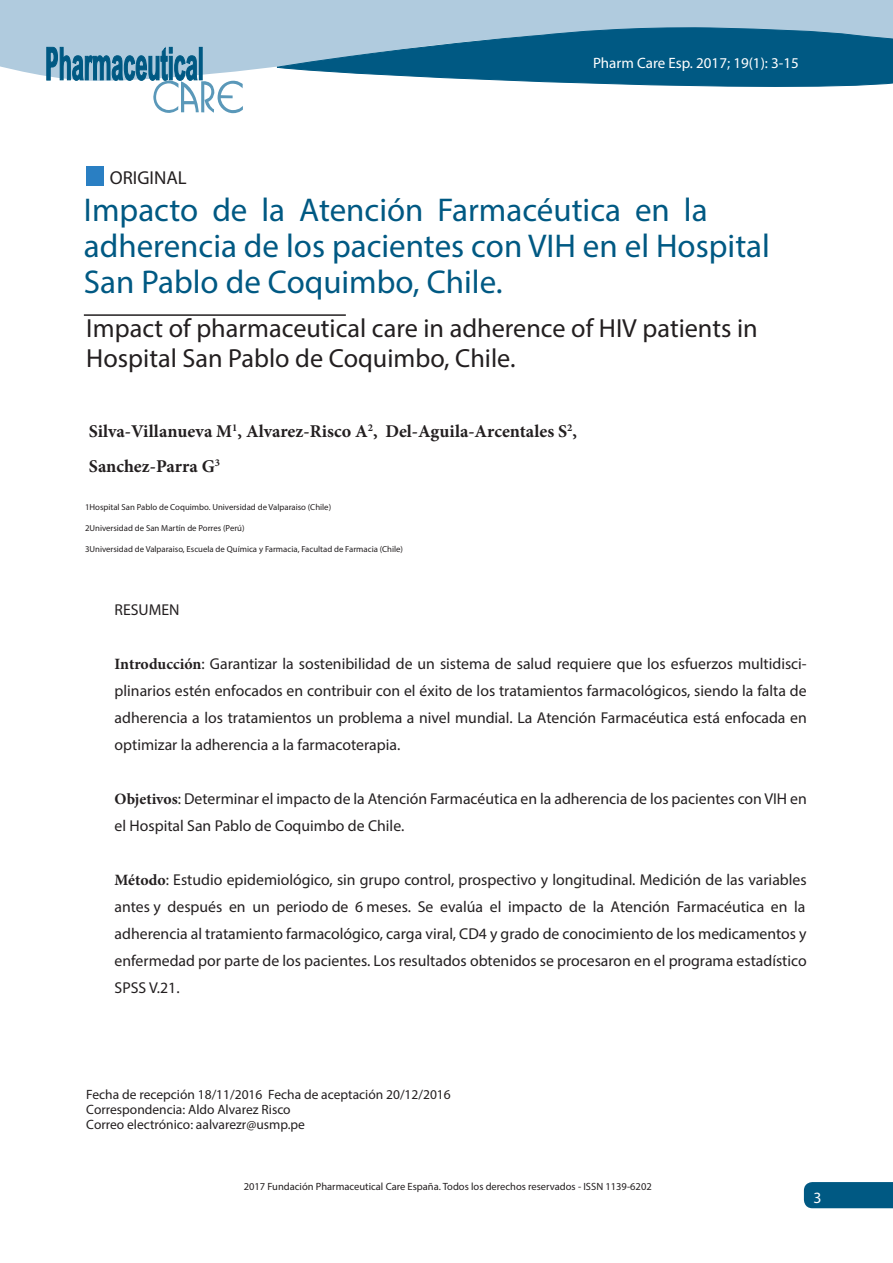
<style>
.page{position:relative;width:893px;height:1263px;background:#fff}
.page>*{position:absolute;margin:0;border:0;box-sizing:border-box;transform-origin:0 0}
.t1{font:33px/36px "Myriad Pro";color:#005983}
.t2{font:26.25px/30px "Myriad Pro";color:#231f20}
.t3{font:18.75px "Myriad Pro";color:#231f20}
.t4{font:700 18px/34.5px "Minion Pro";color:#231f20}
.t5{font:15.75px/27px "Myriad Pro";color:#231f20;text-align:justify}
.Numeracion_pagina{font:15.75px "Myriad Pro";color:#fff}
.t6{font:15px "Myriad Pro";color:#fff}
.t7{font:13.5px/15px "Myriad Pro";color:#231f20}
.t8{font:10.5px "Myriad Pro";color:#231f20}
.t9{font:8.7px "Myriad Pro";color:#231f20}
.s1{font-family:"Minion Pro";font-weight:700}
</style>
<div class="page">
<div style="left:804px;top:1182px;width:89px;height:26px;background:#005983"></div>
<hr style="left:84px;top:314px;width:262px;height:2px;background:#231f20">
<div style="left:0;top:0;width:893px;height:76px;background:#b0cbde"></div>
<svg style="left:276px;top:26px;width:617px;height:61px;background:#3b7fa1"></svg>
<svg style="left:46px;top:47px;width:197px;height:66px"></svg>
<div style="left:86px;top:167px;width:18px;height:19px;background:#2a7fc3"></div>
<p class="t3" style="left:110px;top:166px;width:78px">ORIGINAL</p>
<p class="t6" style="left:593px;top:54px;width:207px">Pharm Care Esp. 2017; 19(1): 3-15</p>
<h1 class="t1" style="left:84px;top:191px;width:688px">Impacto de la Atención Farmacéutica en la adherencia de los pacientes con VIH en el Hospital<br>San Pablo de Coquimbo, Chile.</h1>
<h2 class="t2" style="left:86px;top:312px;width:673px">Impact of pharmaceutical care in adherence of HIV patients in<br>Hospital San Pablo de Coquimbo, Chile.</h2>
<p class="t4" style="left:89px;top:414px;width:490px">Silva-Villanueva M<sup>1</sup>, Alvarez-Risco A<sup>2</sup>, Del-Aguila-Arcentales S<sup>2</sup>,<br>Sanchez-Parra G<sup>3</sup></p>
<p class="t9" style="left:85px;top:501px;width:248px">1Hospital San Pablo de Coquimbo. Universidad de Valparaiso (Chile)</p>
<p class="t9" style="left:85px;top:522px;width:161px">2Universidad de San Martín de Porres (Perú)</p>
<p class="t9" style="left:85px;top:543px;width:320px">3Universidad de Valparaiso, Escuela de Química y Farmacia, Facultad de Farmacia (Chile)</p>
<p class="t5" style="left:115px;top:596px;width:66px">RESUMEN</p>
<p class="t5" style="left:115px;top:650px;width:694px"><span class="s1">Introducción</span>: Garantizar la sostenibilidad de un sistema de salud requiere que los esfuerzos multidisci&shy;plinarios estén enfocados en contribuir con el éxito de los tratamientos farmacológicos, siendo la falta de adherencia a los tratamientos un problema a nivel mundial. La Atención Farmacéutica está enfocada en optimizar la adherencia a la farmacoterapia.</p>
<p class="t5" style="left:115px;top:785px;width:694px"><span class="s1">Objetivos</span>: Determinar el impacto de la Atención Farmacéutica en la adherencia de los pacientes con VIH en el Hospital San Pablo de Coquimbo de Chile.</p>
<p class="t5" style="left:115px;top:866px;width:694px"><span class="s1">Método</span>: Estudio epidemiológico, sin grupo control, prospectivo y longitudinal. Medición de las variables antes y después en un periodo de 6 meses. Se evalúa el impacto de la Atención Farmacéutica en la adherencia al tratamiento farmacológico, carga viral, CD4 y grado de conocimiento de los medicamentos y enfermedad por parte de los pacientes. Los resultados obtenidos se procesaron en el programa estadístico SPSS V.21.</p>
<p class="t7" style="left:86px;top:1087px;width:366px">Fecha de recepción 18/11/2016 Fecha de aceptación 20/12/2016<br>Correspondencia: Aldo Alvarez Risco<br>Correo electrónico: aalvarezr@usmp.pe</p>
<p class="t8" style="left:244px;top:1180px;width:409px">2017 Fundación Pharmaceutical Care España. Todos los derechos reservados - ISSN 1139-6202</p>
<p class="Numeracion_pagina" style="left:813px;top:1188px;width:10px">3</p>
</div>
